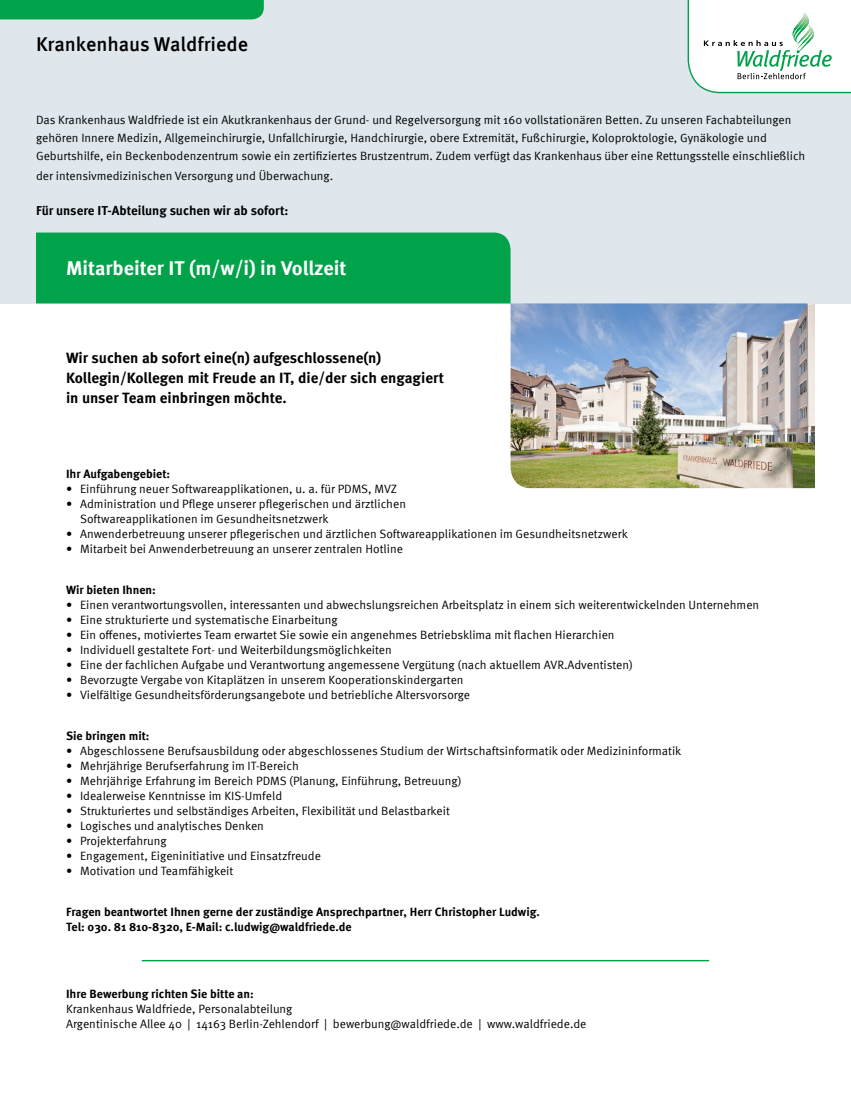
<style>
.page{position:relative;width:851px;height:1106px;background:#fff}
.page>*{position:absolute;margin:0;border:0;box-sizing:border-box;transform-origin:0 0}
.t1{font:700 20px "Meta Offc Pro";color:#fff}
.t2{font:500 20px "Meta Offc Pro";letter-spacing:-.005em;color:#000}
.t3{font:700 15px/20px "Meta Offc Pro";color:#000}
.t4{font:700 13px "Meta Offc Pro";color:#000}
.t5{font:12px/18px "Meta Offc Pro Norm";color:#000}
.t6{font:700 12px/15px "Meta Offc Pro";color:#000}
.s1{font-family:"Meta Sc Offc Pro Norm"}
.s2{font-family:"Meta Sc Offc Pro"}
</style>
<div class="page">
<div style="left:0;top:0;width:850px;height:303px;background:#dfe7ec"></div>
<div style="left:0;top:0;width:264px;height:19px;background:#00a24a"></div>
<div style="left:36px;top:232px;width:474px;height:71px;background:#00a24a"></div>
<svg style="left:687px;top:0;width:163px;height:94px;background:#e7f3ec"></svg>
<img style="left:510px;top:303px;width:304px;height:185px">
<hr style="left:142px;top:960px;width:567px;height:1px;background:#00a24a">
<h1 class="t2" style="left:36px;top:29px;width:214px">Krankenhaus Waldfriede</h1>
<p class="t5" style="left:36px;top:110px;width:770px">Das Krankenhaus Waldfriede ist ein Akutkrankenhaus der Grund- und Regelversorgung mit <span class="s1">160</span> vollstationären Betten. Zu unseren Fachabteilungen gehören Innere Medizin, Allgemeinchirurgie, Unfallchirurgie, Handchirurgie, obere Extremität, Fußchirurgie, Koloproktologie, Gynäkologie und<br>Geburtshilfe, ein Beckenbodenzentrum sowie ein zertifiziertes Brustzentrum. Zudem verfügt das Krankenhaus über eine Rettungsstelle einschließlich</p>
<p class="t5" style="left:36px;top:166px;width:298px">der intensivmedizinischen Versorgung und Überwachung.</p>
<p class="t4" style="left:36px;top:200px;width:254px">Für unsere IT-Abteilung suchen wir ab sofort:</p>
<h1 class="t1" style="left:66px;top:252px;width:282px">Mitarbeiter IT (m/w/i) in Vollzeit</h1>
<p class="t3" style="left:66px;top:346px;width:379px">Wir suchen ab sofort eine(n) aufgeschlossene(n)<br>Kollegin/Kollegen mit Freude an IT, die/der sich engagiert in unser Team einbringen möchte.</p>
<p class="t6" style="left:66px;top:465px;width:106px">Ihr Aufgabengebiet:</p>
<p class="t5" style="left:66px;top:478px;width:332px">• Einführung neuer Softwareapplikationen, u. a. für PDMS, MVZ</p>
<p class="t5" style="left:80px;top:495px;width:327px;line-height:15px;text-indent:-14px">• Administration und Pflege unserer pflegerischen und ärztlichen<br>Softwareapplikationen im Gesundheitsnetzwerk</p>
<p class="t5" style="left:66px;top:523px;width:563px">• Anwenderbetreuung unserer pflegerischen und ärztlichen Softwareapplikationen im Gesundheitsnetzwerk</p>
<p class="t5" style="left:66px;top:538px;width:338px">• Mitarbeit bei Anwenderbetreuung an unserer zentralen Hotline</p>
<p class="t6" style="left:66px;top:581px;width:91px">Wir bieten Ihnen:</p>
<p class="t5" style="left:66px;top:594px;width:694px">• Einen verantwortungsvollen, interessanten und abwechslungsreichen Arbeitsplatz in einem sich weiterentwickelnden Unternehmen</p>
<p class="t5" style="left:66px;top:609px;width:273px">• Eine strukturierte und systematische Einarbeitung</p>
<p class="t5" style="left:66px;top:624px;width:550px">• Ein offenes, motiviertes Team erwartet Sie sowie ein angenehmes Betriebsklima mit flachen Hierarchien</p>
<p class="t5" style="left:66px;top:639px;width:327px">• Individuell gestaltete Fort- und Weiterbildungsmöglichkeiten</p>
<p class="t5" style="left:66px;top:654px;width:568px">• Eine der fachlichen Aufgabe und Verantwortung angemessene Vergütung (nach aktuellem AVR.Adventisten)</p>
<p class="t5" style="left:66px;top:669px;width:399px">• Bevorzugte Vergabe von Kitaplätzen in unserem Kooperationskindergarten</p>
<p class="t5" style="left:66px;top:684px;width:405px">• Vielfältige Gesundheitsförderungsangebote und betriebliche Altersvorsorge</p>
<p class="t6" style="left:66px;top:727px;width:85px">Sie bringen mit:</p>
<p class="t5" style="left:66px;top:740px;width:616px">• Abgeschlossene Berufsausbildung oder abgeschlossenes Studium der Wirtschaftsinformatik oder Medizininformatik</p>
<p class="t5" style="left:66px;top:755px;width:234px">• Mehrjährige Berufserfahrung im IT-Bereich</p>
<p class="t5" style="left:66px;top:770px;width:397px">• Mehrjährige Erfahrung im Bereich PDMS (Planung, Einführung, Betreuung)</p>
<p class="t5" style="left:66px;top:785px;width:217px">• Idealerweise Kenntnisse im KIS-Umfeld</p>
<p class="t5" style="left:66px;top:800px;width:385px">• Strukturiertes und selbständiges Arbeiten, Flexibilität und Belastbarkeit</p>
<p class="t5" style="left:66px;top:815px;width:199px">• Logisches und analytisches Denken</p>
<p class="t5" style="left:66px;top:830px;width:102px">• Projekterfahrung</p>
<p class="t5" style="left:66px;top:845px;width:256px">• Engagement, Eigeninitiative und Einsatzfreude</p>
<p class="t5" style="left:66px;top:860px;width:169px">• Motivation und Teamfähigkeit</p>
<p class="t6" style="left:66px;top:903px;width:475px">Fragen beantwortet Ihnen gerne der zuständige Ansprechpartner, Herr Christopher Ludwig.<br>Tel: <span class="s2">030. 81 810-8320</span>, E-Mail: c.ludwig@waldfriede.de</p>
<p class="t6" style="left:66px;top:985px;width:189px">Ihre Bewerbung richten Sie bitte an:</p>
<p class="t5" style="left:66px;top:1000px;width:522px;line-height:15px">Krankenhaus Waldfriede, Personalabteilung<br>Argentinische Allee <span class="s1">40</span> | <span class="s1">14163</span> Berlin-Zehlendorf | bewerbung@waldfriede.de | www.waldfriede.de</p>
</div>
